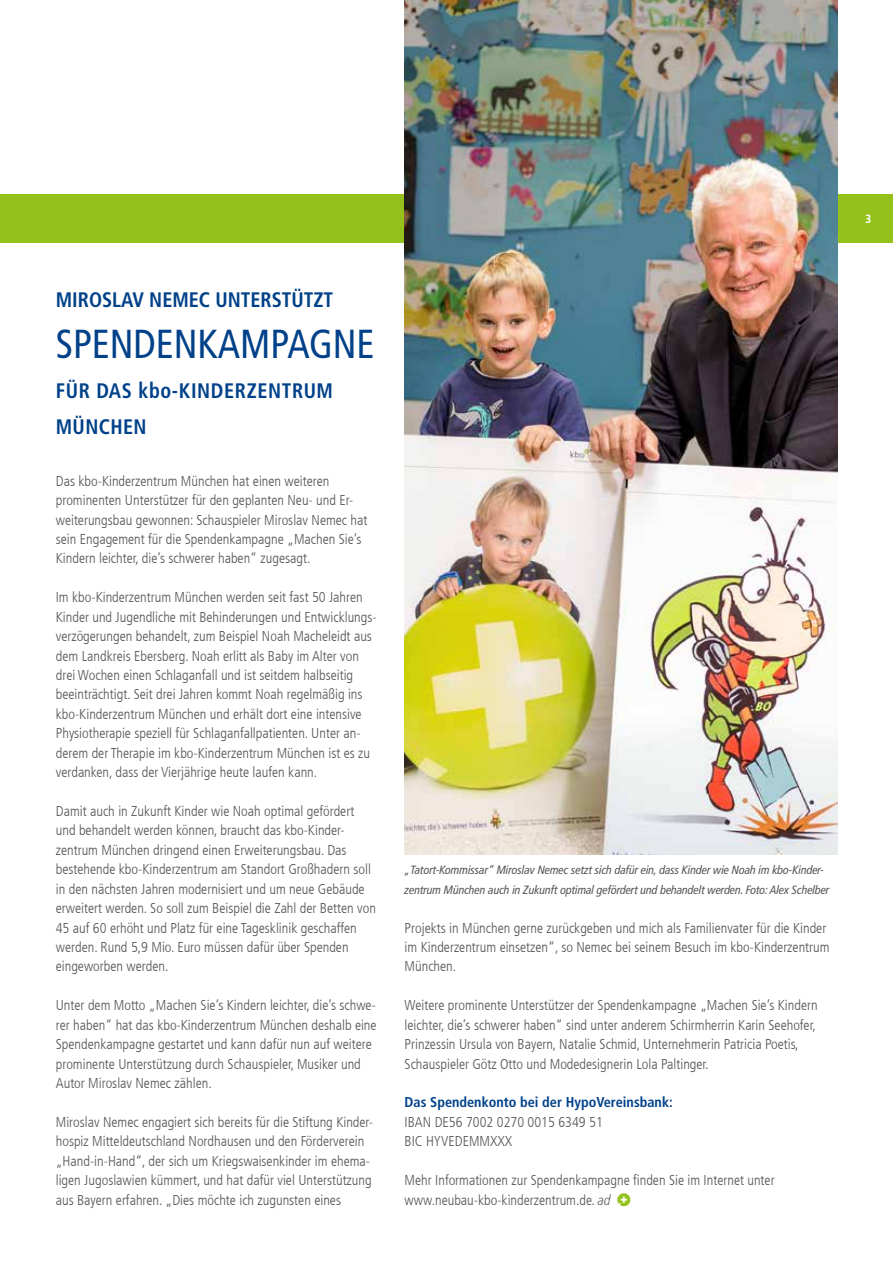
<style>
.page{position:relative;width:893px;height:1263px;background:#fff}
.page>*{position:absolute;margin:0;border:0;box-sizing:border-box;transform-origin:0 0}
.t1{font:condensed 40.5px "Frutiger LT Com";color:#004189;scale:.96 1}
.t2{font:700 condensed 21px/36px "Frutiger LT Com";letter-spacing:.03em;color:#004189;scale:.96 1}
.t3{font:700 condensed 21px "Frutiger LT Com";color:#004189;scale:.96 1}
.t4{font:300 condensed 14.25px/19.4px "Frutiger LT Com";color:#565656}
.t5{font:700 condensed 14.25px "Frutiger LT Com";color:#004189}
.t6{font:italic condensed 12px/19.5px "Frutiger LT Com";letter-spacing:-.01em;color:#565656}
.t7{font:700 condensed 12px "Frutiger LT Com";color:#fff}
.s1{font-size:21.9px}
.s2{font-style:italic}
.s3{font-family:"kboplus";font-weight:400;font-stretch:normal;font-size:15.6px;color:#94c11c}
</style>
<div class="page">
<div style="left:0;top:194px;width:893px;height:49px;background:#94c11c"></div>
<img style="left:405px;top:0;width:432px;height:855px">
<h2 class="t3" style="left:56px;top:287px;width:291px">MIROSLAV NEMEC UNTERSTÜTZT</h2>
<h1 class="t1" style="left:56px;top:320px;width:334px">SPENDENKAMPAGNE</h1>
<h2 class="t2" style="left:56px;top:373px;width:290px">FÜR DAS <span class="s1">kbo</span>-KINDERZENTRUM<br>MÜNCHEN</h2>
<p class="t4" style="left:56px;top:471px;width:313px">Das kbo-Kinderzentrum München hat einen weiteren prominenten Unterstützer für den geplanten Neu- und Er&shy;weiterungsbau gewonnen: Schauspieler Miroslav Nemec hat sein Engagement für die Spendenkampagne „Machen Sie’s Kindern leichter, die’s schwerer haben“ zugesagt.</p>
<p class="t4" style="left:56px;top:588px;width:322px">Im kbo-Kinderzentrum München werden seit fast 50 Jahren Kinder und Jugendliche mit Behinderungen und Entwicklungs&shy;verzögerungen behandelt, zum Beispiel Noah Macheleidt aus dem Landkreis Ebersberg. Noah erlitt als Baby im Alter von drei Wochen einen Schlaganfall und ist seitdem halbseitig beeinträchtigt. Seit drei Jahren kommt Noah regelmäßig ins kbo-Kinderzentrum München und erhält dort eine intensive Physiotherapie speziell für Schlaganfallpatienten. Unter an&shy;derem der Therapie im kbo-Kinderzentrum München ist es zu verdanken, dass der Vierjährige heute laufen kann.</p>
<p class="t4" style="left:56px;top:801px;width:322px">Damit auch in Zukunft Kinder wie Noah optimal gefördert und behandelt werden können, braucht das kbo-Kinder&shy;zentrum München dringend einen Erweiterungsbau. Das bestehende kbo-Kinderzentrum am Standort Großhadern soll in den nächsten Jahren modernisiert und um neue Gebäude erweitert werden. So soll zum Beispiel die Zahl der Betten von 45 auf 60 erhöht und Platz für eine Tagesklinik geschaffen werden. Rund 5,9 Mio. Euro müssen dafür über Spenden eingeworben werden.</p>
<p class="t4" style="left:56px;top:996px;width:322px">Unter dem Motto „Machen Sie’s Kindern leichter, die’s schwe&shy;rer haben“ hat das kbo-Kinderzentrum München deshalb eine Spendenkampagne gestartet und kann dafür nun auf weitere prominente Unterstützung durch Schauspieler, Musiker und Autor Miroslav Nemec zählen.</p>
<p class="t4" style="left:56px;top:1112px;width:319px">Miroslav Nemec engagiert sich bereits für die Stiftung Kinder&shy;hospiz Mitteldeutschland Nordhausen und den Förderverein „Hand-in-Hand“, der sich um Kriegswaisenkinder im ehema&shy;ligen Jugoslawien kümmert, und hat dafür viel Unterstützung aus Bayern erfahren. „Dies möchte ich zugunsten eines</p>
<p class="t6" style="left:405px;top:860px;width:426px">„Tatort-Kommissar“ Miroslav Nemec setzt sich dafür ein, dass Kinder wie Noah im kbo-Kinder&shy;zentrum München auch in Zukunft optimal gefördert und behandelt werden. Foto: Alex Schelber</p>
<p class="t4" style="left:405px;top:918px;width:426px">Projekts in München gerne zurückgeben und mich als Familienvater für die Kinder im Kinderzentrum einsetzen“, so Nemec bei seinem Besuch im kbo-Kinderzentrum<br>München.</p>
<p class="t4" style="left:405px;top:996px;width:414px">Weitere prominente Unterstützer der Spendenkampagne „Machen Sie’s Kindern leichter, die’s schwerer haben“ sind unter anderem Schirmherrin Karin Seehofer, Prinzessin Ursula von Bayern, Natalie Schmid, Unternehmerin Patricia Poetis, Schauspieler Götz Otto und Modedesignerin Lola Paltinger.</p>
<p class="t5" style="left:405px;top:1094px;width:270px">Das Spendenkonto bei der HypoVereinsbank:</p>
<p class="t4" style="left:405px;top:1112px;width:200px">IBAN DE56 7002 0270 0015 6349 51<br>BIC HYVEDEMMXXX</p>
<p class="t4" style="left:405px;top:1171px;width:371px">Mehr Informationen zur Spendenkampagne finden Sie im Internet unter www.neubau-kbo-kinderzentrum.de. <span class="s2">ad</span> <span class="s3">B</span></p>
<p class="t7" style="left:865px;top:212px;width:8px">3</p>
</div>
